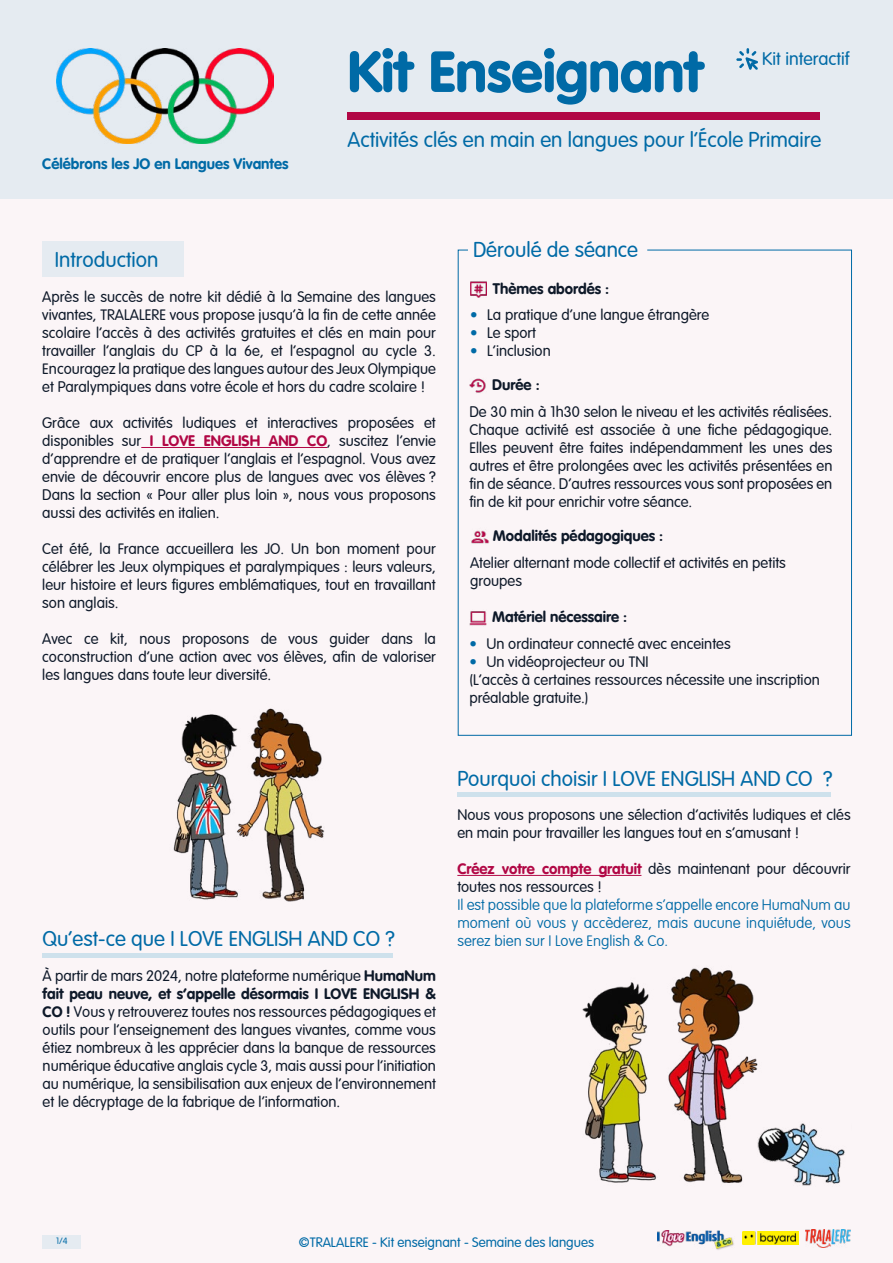
<style>
.page{position:relative;width:893px;height:1263px;background:#fbf5f7}
.page>*{position:absolute;margin:0;border:0;box-sizing:border-box;transform-origin:0 0}
.t1{font:900 57px "VAG Rounded";color:#006aa6}
.t2{font:300 21px "VAG Rounded";color:#006aa6}
.t3{font:300 18px "VAG Rounded";color:#006aa6}
.t4{font:300 15px/18px "VAG Rounded";color:#0e1929;text-align:justify}
.t5{font:100 15px/18px "VAG Rounded";color:#006aa6;text-align:justify}
.t6{font:700 15px "VAG Rounded";color:#0e1929}
.t7{font:700 15px "VAG Rounded";color:#006aa6}
.t8{font:300 13.5px "VAG Rounded";color:#006aa6}
.t9{font:300 9px "VAG Rounded";color:#006aa6}
.s1{font-weight:700;color:#b10745}
.s2{color:#006aa6}
.s3{font-weight:700}
</style>
<div class="page">
<div style="left:43px;top:1235px;width:38px;height:13px;background:#e5ebf1"></div>
<img style="left:657px;top:1230px;width:77px;height:20px">
<img style="left:806px;top:1229px;width:45px;height:18px">
<img style="left:742px;top:1231px;width:57px;height:13px">
<hr style="left:141px;top:447px;width:186px;height:1px;background:#b10745">
<div style="left:42px;top:242px;width:142px;height:35px;background:#e5ebf1"></div>
<div style="left:42px;top:953px;width:351px;height:5px;background:#cee1ec"></div>
<svg style="left:457px;top:249px;width:395px;height:487px"></svg>
<img style="left:470px;top:281px;width:17px;height:16px">
<img style="left:469px;top:377px;width:17px;height:17px">
<img style="left:469px;top:610px;width:17px;height:16px">
<div style="left:457px;top:792px;width:374px;height:5px;background:#cee1ec"></div>
<hr style="left:457px;top:875px;width:184px;height:1px;background:#b10745">
<div style="left:0;top:0;width:893px;height:199px;background:#e5ebf1"></div>
<img style="left:56px;top:48px;width:218px;height:95px">
<div style="left:348px;top:112px;width:472px;height:7px;background:#b10745"></div>
<svg style="left:736px;top:48px;width:22px;height:22px"></svg>
<img style="left:582px;top:967px;width:263px;height:219px">
<img style="left:173px;top:708px;width:152px;height:194px">
<img style="left:470px;top:527px;width:19px;height:19px">
<h1 class="t1" style="left:348px;top:46px;width:357px">Kit Enseignant</h1>
<p class="t3" style="left:762px;top:51px;width:89px">Kit interactif</p>
<p class="t7" style="left:42px;top:157px;width:248px">Célébrons les JO en Langues Vivantes</p>
<h2 class="t2" style="left:348px;top:130px;width:475px">Activités clés en main en langues pour l’École Primaire</h2>
<h2 class="t2" style="left:55px;top:250px;width:105px">Introduction</h2>
<p class="t4" style="left:42px;top:289px;width:395px">Après le succès de notre kit dédié à la Semaine des langues vivantes, TRALALERE vous propose jusqu’à la fin de cette année scolaire l’accès à des activités gratuites et clés en main pour travailler l’anglais du CP à la 6e, et l’espagnol au cycle 3.<br>Encouragez la pratique des langues autour des Jeux Olympique et Paralympiques dans votre école et hors du cadre scolaire !</p>
<p class="t4" style="left:42px;top:415px;width:395px">Grâce aux activités ludiques et interactives proposées et disponibles sur <span class="s1">I LOVE ENGLISH AND CO</span>, suscitez l’envie d’apprendre et de pratiquer l’anglais et l’espagnol. Vous avez envie de découvrir encore plus de langues avec vos élèves ?<br>Dans la section « Pour aller plus loin », nous vous proposons aussi des activités en italien.</p>
<p class="t4" style="left:42px;top:541px;width:395px">Cet été, la France accueillera les JO. Un bon moment pour célébrer les Jeux olympiques et paralympiques : leurs valeurs, leur histoire et leurs figures emblématiques, tout en travaillant son anglais.</p>
<p class="t4" style="left:42px;top:631px;width:395px">Avec ce kit, nous proposons de vous guider dans la coconstruction d’une action avec vos élèves, afin de valoriser les langues dans toute leur diversité.</p>
<h2 class="t2" style="left:473px;top:241px;width:167px">Déroulé de séance</h2>
<p class="t6" style="left:493px;top:282px;width:118px">Thèmes abordés :</p>
<p class="t4" style="left:470px;top:307px;width:241px"><span class="s2">•</span> La pratique d’une langue étrangère</p>
<p class="t4" style="left:470px;top:325px;width:68px"><span class="s2">•</span> Le sport</p>
<p class="t4" style="left:470px;top:343px;width:82px"><span class="s2">•</span> L’inclusion</p>
<p class="t6" style="left:492px;top:378px;width:49px">Durée :</p>
<p class="t4" style="left:469px;top:404px;width:364px">De 30 min à 1h30 selon le niveau et les activités réalisées.<br>Chaque activité est associée à une fiche pédagogique.<br>Elles peuvent être faites indépendamment les unes des autres et être prolongées avec les activités présentées en fin de séance. D’autres ressources vous sont proposées en fin de kit pour enrichir votre séance.</p>
<p class="t6" style="left:493px;top:529px;width:172px">Modalités pédagogiques :</p>
<p class="t4" style="left:470px;top:555px;width:317px">Atelier alternant mode collectif et activités en petits groupes</p>
<p class="t6" style="left:492px;top:610px;width:137px">Matériel nécessaire :</p>
<p class="t4" style="left:469px;top:636px;width:263px"><span class="s2">•</span> Un ordinateur connecté avec enceintes</p>
<p class="t4" style="left:469px;top:654px;width:352px;text-align:left"><span class="s2">•</span> Un vidéoprojecteur ou TNI<br>(L’accès à certaines ressources nécessite une inscription préalable gratuite.)</p>
<h2 class="t2" style="left:43px;top:930px;width:354px">Qu’est-ce que I LOVE ENGLISH AND CO ?</h2>
<p class="t4" style="left:43px;top:967px;width:395px">À partir de mars 2024, notre plateforme numérique <span class="s3">HumaNum fait peau neuve, et s’appelle désormais I LOVE ENGLISH &amp; CO !</span> Vous y retrouverez toutes nos ressources pédagogiques et outils pour l’enseignement des langues vivantes, comme vous étiez nombreux à les apprécier dans la banque de ressources numérique éducative anglais cycle 3, mais aussi pour l’initiation au numérique, la sensibilisation aux enjeux de l’environnement et le décryptage de la fabrique de l’information.</p>
<h2 class="t2" style="left:457px;top:769px;width:377px">Pourquoi choisir I LOVE ENGLISH AND CO ?</h2>
<p class="t4" style="left:457px;top:807px;width:395px">Nous vous proposons une sélection d’activités ludiques et clés en main pour travailler les langues tout en s’amusant !</p>
<p class="t4" style="left:457px;top:861px;width:395px"><span class="s1">Créez votre compte gratuit</span> dès maintenant pour découvrir toutes nos ressources !</p>
<p class="t5" style="left:457px;top:897px;width:395px">Il est possible que la plateforme s’appelle encore HumaNum au moment où vous y accèderez, mais aucune inquiétude, vous serez bien sur I Love English &amp; Co.</p>
<p class="t9" style="left:56px;top:1237px;width:13px">1/4</p>
<p class="t8" style="left:299px;top:1236px;width:297px">©TRALALERE - Kit enseignant - Semaine des langues</p>
</div>
